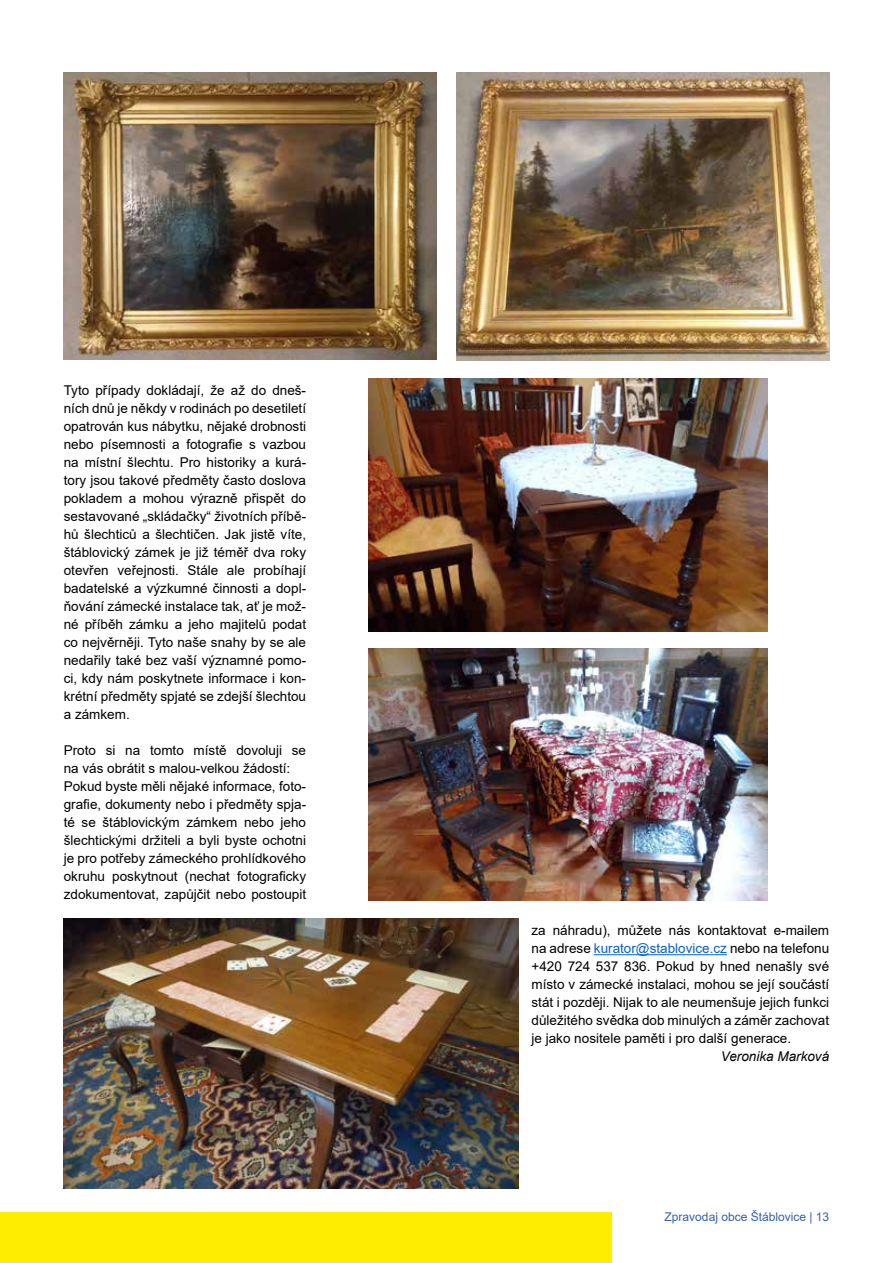
<style>
.page{position:relative;width:893px;height:1263px;background:#fff}
.page>*{position:absolute;margin:0;border:0;box-sizing:border-box;transform-origin:0 0}
.t1{font:13.5px/18px "Arial";color:#000;text-align:justify}
.t2{font:italic 13.5px "Arial";color:#000}
.t3{font:12px "Arial";color:#3660aa}
.s1{color:#0563c1}
</style>
<div class="page">
<div style="left:0;top:1212px;width:611px;height:51px;background:#ffed00"></div>
<img style="left:64px;top:72px;width:373px;height:288px">
<img style="left:456px;top:72px;width:373px;height:288px">
<img style="left:368px;top:378px;width:399px;height:253px">
<img style="left:368px;top:648px;width:399px;height:252px">
<img style="left:64px;top:918px;width:455px;height:270px">
<hr style="left:594px;top:954px;width:133px;height:1px;background:#0563c1">
<p class="t1" style="left:64px;top:381px;width:244px">Tyto případy dokládají, že až do dneš&shy;ních dnů je někdy v rodinách po desetiletí opatrován kus nábytku, nějaké drobnosti nebo písemnosti a fotografie s vazbou na místní šlechtu. Pro historiky a kurá&shy;tory jsou takové předměty často doslova pokladem a mohou výrazně přispět do sestavované „skládačky“ životních příbě&shy;hů šlechticů a šlechtičen. Jak jistě víte, štáblovický zámek je již téměř dva roky otevřen veřejnosti. Stále ale probíhají badatelské a výzkumné činnosti a dopl&shy;ňování zámecké instalace tak, ať je mož&shy;né příběh zámku a jeho majitelů podat co nejvěrněji. Tyto naše snahy by se ale nedařily také bez vaší významné pomo&shy;ci, kdy nám poskytnete informace i kon&shy;krétní předměty spjaté se zdejší šlechtou a zámkem.</p>
<p class="t1" style="left:64px;top:741px;width:244px;text-align:left">Proto si na tomto místě dovoluji se na vás obrátit s malou-velkou žádostí:<br>Pokud byste měli nějaké informace, foto&shy;grafie, dokumenty nebo i předměty spja&shy;té se štáblovickým zámkem nebo jeho šlechtickými držiteli a byli byste ochotni je pro potřeby zámeckého prohlídkového okruhu poskytnout (nechat fotograficky zdokumentovat, zapůjčit nebo postoupit</p>
<p class="t1" style="left:531px;top:921px;width:299px">za náhradu), můžete nás kontaktovat e-mailem na adrese <span class="s1">kurator@stablovice.cz</span> nebo na telefonu +420 724 537 836. Pokud by hned nenašly své místo v zámecké instalaci, mohou se její součástí stát i později. Nijak to ale neumenšuje jejich funkci důležitého svědka dob minulých a záměr zachovat je jako nositele paměti i pro další generace.</p>
<p class="t2" style="left:721px;top:1048px;width:110px">Veronika Marková</p>
<p class="t3" style="left:665px;top:1209px;width:166px">Zpravodaj obce Štáblovice | 13</p>
</div>
